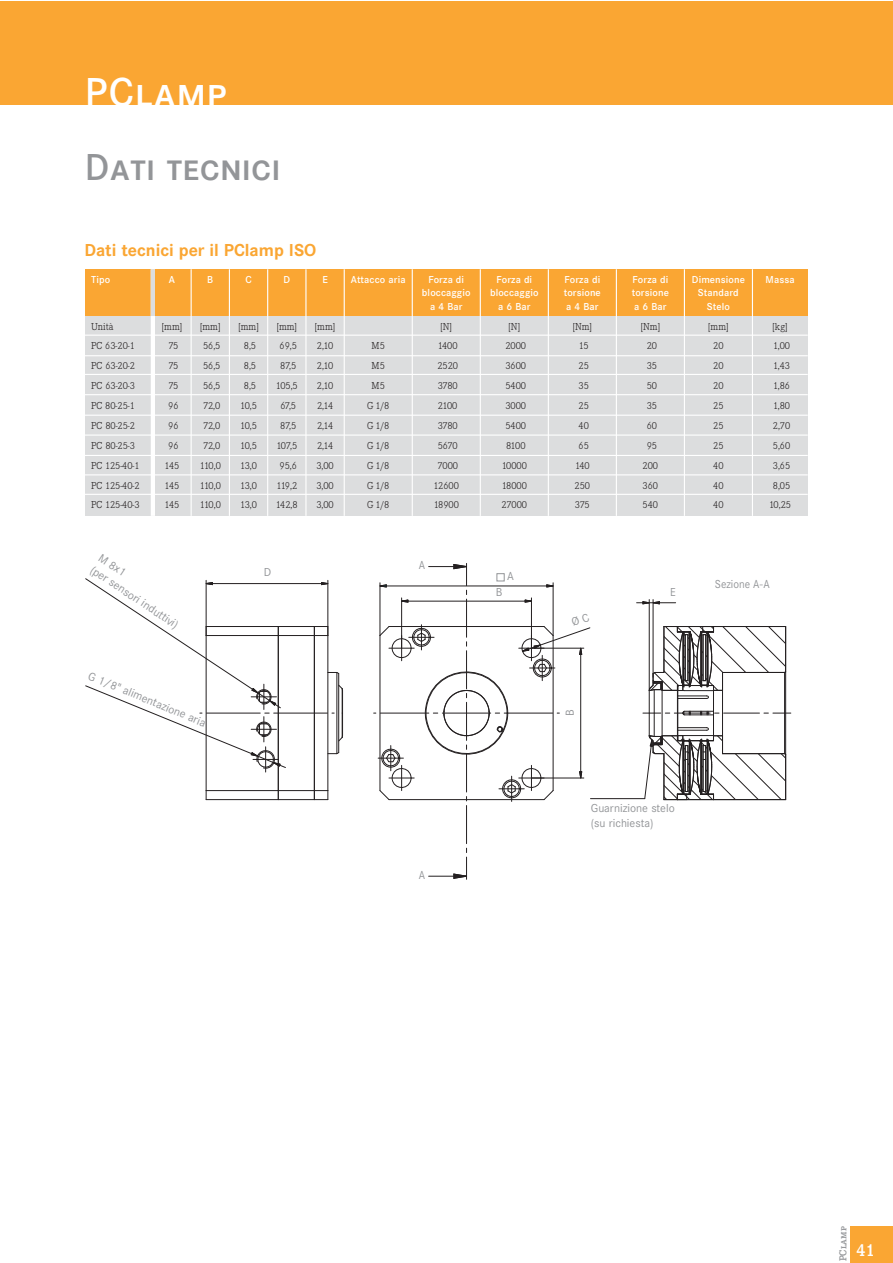
<style>
.page{position:relative;width:893px;height:1263px;background:#fff}
.page>*{position:absolute;margin:0;border:0;box-sizing:border-box;transform-origin:0 0}
.t1{font:42px "TT22 B3 O00";letter-spacing:.025em;color:#fff}
.t2{font:39px "TT22 B3 O00";color:#939598}
.t3{font:18px "TT22 D1 O00";color:#faa633}
.t4{font:18px "TT22 CAO00";color:#fff}
.t5{font:12px/14.7px "TT22 DFO00";color:#939598}
.t6{font:12px "TT22 DFO00";color:#939598;scale:.93 1}
.t7{font:10.5px/20px "TT22 D8 O00";color:#231f20;text-align:center}
.t8{font:10.5px/13.5px "TT2302 O00";letter-spacing:.01em;color:#fff;text-align:center}
.t9{font:10.5px/20px "TT22 D8 O00";letter-spacing:-.065em;color:#231f20;text-align:center}
.t10{font:10.5px/20px "TT22 D8 O00";letter-spacing:-.035em;color:#231f20;text-align:center}
.t11{font:10.5px/20px "TT22 D8 O00";letter-spacing:-.03em;color:#231f20;text-align:center}
.t12{font:10.5px "TT22 FBO00";color:#939598}
</style>
<div class="page">
<hr style="left:206px;top:635px;width:1px;height:155px;background:#231f20">
<hr style="left:206px;top:790px;width:72px;height:1px;background:#231f20">
<hr style="left:206px;top:799px;width:72px;height:1px;background:#231f20">
<hr style="left:278px;top:635px;width:1px;height:155px;background:#231f20">
<hr style="left:278px;top:790px;width:36px;height:1px;background:#231f20">
<hr style="left:278px;top:635px;width:36px;height:1px;background:#231f20">
<hr style="left:278px;top:626px;width:36px;height:1px;background:#231f20">
<hr style="left:278px;top:799px;width:36px;height:1px;background:#231f20">
<hr style="left:327px;top:635px;width:1px;height:155px;background:#231f20">
<hr style="left:314px;top:635px;width:1px;height:155px;background:#231f20">
<svg style="left:314px;top:626px;width:14px;height:10px"></svg>
<svg style="left:314px;top:790px;width:14px;height:10px"></svg>
<hr style="left:336px;top:672px;width:1px;height:82px;background:#231f20">
<hr style="left:338px;top:673px;width:1px;height:80px;background:#231f20">
<svg style="left:328px;top:751px;width:12px;height:4px"></svg>
<svg style="left:328px;top:671px;width:12px;height:4px"></svg>
<hr style="left:466px;top:599px;width:1px;height:38px;background:#231f20">
<hr style="left:466px;top:805px;width:1px;height:39px;background:#231f20">
<hr style="left:429px;top:566px;width:38px;height:1px;background:#231f20">
<hr style="left:429px;top:876px;width:38px;height:1px;background:#231f20">
<svg style="left:453px;top:563px;width:15px;height:32px"></svg>
<svg style="left:453px;top:848px;width:15px;height:31px"></svg>
<svg style="left:320px;top:581px;width:8px;height:5px"></svg>
<hr style="left:328px;top:580px;width:1px;height:55px;background:#231f20">
<hr style="left:206px;top:583px;width:122px;height:1px;background:#231f20">
<hr style="left:274px;top:713px;width:53px;height:1px;background:#231f20">
<svg style="left:332px;top:684px;width:11px;height:58px"></svg>
<svg style="left:379px;top:584px;width:8px;height:4px"></svg>
<svg style="left:546px;top:584px;width:7px;height:4px"></svg>
<hr style="left:380px;top:583px;width:1px;height:52px;background:#231f20">
<hr style="left:553px;top:583px;width:1px;height:52px;background:#231f20">
<hr style="left:380px;top:586px;width:173px;height:1px;background:#231f20">
<svg style="left:402px;top:599px;width:7px;height:4px"></svg>
<svg style="left:524px;top:599px;width:7px;height:4px"></svg>
<hr style="left:401px;top:598px;width:1px;height:50px;background:#231f20">
<hr style="left:531px;top:598px;width:1px;height:50px;background:#231f20">
<hr style="left:402px;top:601px;width:129px;height:1px;background:#231f20">
<hr style="left:590px;top:798px;width:55px;height:1px;background:#231f20">
<svg style="left:643px;top:626px;width:148px;height:174px"></svg>
<svg style="left:642px;top:601px;width:18px;height:4px"></svg>
<hr style="left:649px;top:599px;width:1px;height:91px;background:#231f20">
<hr style="left:653px;top:599px;width:1px;height:78px;background:#231f20">
<hr style="left:637px;top:602px;width:39px;height:1px;background:#231f20">
<svg style="left:85px;top:578px;width:201px;height:194px"></svg>
<div style="left:496px;top:573px;width:9px;height:8px;border:1px solid #939598"></div>
<div style="left:850px;top:1226px;width:43px;height:37px;background:#faa633"></div>
<div style="left:85px;top:282px;width:723px;height:234px;background:#dcddde"></div>
<div style="left:85px;top:269px;width:723px;height:47px;background:#faa633"></div>
<hr style="left:151px;top:269px;width:4px;height:247px;background:#fff">
<hr style="left:151px;top:269px;width:4px;height:47px;background:#dcddde">
<hr style="left:191px;top:269px;width:1px;height:247px;background:#fff">
<hr style="left:229px;top:269px;width:1px;height:247px;background:#fff">
<hr style="left:267px;top:269px;width:1px;height:247px;background:#fff">
<hr style="left:305px;top:269px;width:1px;height:247px;background:#fff">
<hr style="left:344px;top:269px;width:1px;height:247px;background:#fff">
<hr style="left:412px;top:269px;width:1px;height:247px;background:#fff">
<hr style="left:480px;top:269px;width:1px;height:247px;background:#fff">
<hr style="left:684px;top:269px;width:1px;height:247px;background:#fff">
<hr style="left:616px;top:269px;width:1px;height:247px;background:#fff">
<hr style="left:548px;top:269px;width:1px;height:247px;background:#fff">
<hr style="left:752px;top:269px;width:1px;height:247px;background:#fff">
<hr style="left:85px;top:335px;width:723px;height:1px;background:#fff">
<hr style="left:85px;top:355px;width:723px;height:1px;background:#fff">
<hr style="left:85px;top:374px;width:723px;height:1px;background:#fff">
<hr style="left:85px;top:394px;width:723px;height:1px;background:#fff">
<hr style="left:85px;top:415px;width:723px;height:1px;background:#fff">
<hr style="left:85px;top:434px;width:723px;height:2px;background:#fff">
<hr style="left:85px;top:455px;width:723px;height:1px;background:#fff">
<hr style="left:85px;top:474px;width:723px;height:1px;background:#fff">
<hr style="left:85px;top:494px;width:723px;height:1px;background:#fff">
<div style="left:0;top:1px;width:893px;height:104px;background:#faa633"></div>
<svg style="left:374px;top:613px;width:216px;height:188px"></svg>
<h1 class="t1" style="left:85px;top:67px;width:143px">PClamp</h1>
<h2 class="t2" style="left:85px;top:144px;width:198px">Dati tecnici</h2>
<h3 class="t3" style="left:84px;top:244px;width:233px">Dati tecnici per il PClamp ISO</h3>
<p class="t8" style="left:91px;top:273px;width:21px">Tipo</p>
<p class="t7" style="left:91px;top:317px;width:50px;text-align:left">Unità<br>PC 63-20-1<br>PC 63-20-2<br>PC 63-20-3<br>PC 80-25-1<br>PC 80-25-2<br>PC 80-25-3<br>PC 125-40-1<br>PC 125-40-2<br>PC 125-40-3</p>
<p class="t8" style="left:169px;top:273px;width:8px">A</p>
<p class="t7" style="left:162px;top:317px;width:22px">[mm]<br>75<br>75<br>75<br>96<br>96<br>96<br>145<br>145<br>145</p>
<p class="t8" style="left:207px;top:273px;width:8px">B</p>
<p class="t11" style="left:200px;top:317px;width:23px">[mm]<br>56,5<br>56,5<br>56,5<br>72,0<br>72,0<br>72,0<br>110,0<br>110,0<br>110,0</p>
<p class="t8" style="left:245px;top:273px;width:8px">C</p>
<p class="t9" style="left:238px;top:317px;width:22px">[mm]<br>8,5<br>8,5<br>8,5<br>10,5<br>10,5<br>10,5<br>13,0<br>13,0<br>13,0</p>
<p class="t8" style="left:283px;top:273px;width:8px">D</p>
<p class="t10" style="left:276px;top:317px;width:23px">[mm]<br>69,5<br>87,5<br>105,5<br>67,5<br>87,5<br>107,5<br>95,6<br>119,2<br>142,8</p>
<p class="t8" style="left:322px;top:273px;width:7px">E</p>
<p class="t9" style="left:315px;top:317px;width:22px;text-align:left">[mm]<br>2,10<br>2,10<br>2,10<br>2,14<br>2,14<br>2,14<br>3,00<br>3,00<br>3,00</p>
<p class="t8" style="left:351px;top:273px;width:56px">Attacco aria</p>
<p class="t7" style="left:367px;top:337px;width:23px">M5<br>M5<br>M5<br>G 1/8<br>G 1/8<br>G 1/8<br>G 1/8<br>G 1/8<br>G 1/8</p>
<p class="t8" style="left:422px;top:273px;width:50px">Forza di bloccaggio a 4 Bar</p>
<p class="t7" style="left:434px;top:317px;width:27px">[N]<br>1400<br>2520<br>3780<br>2100<br>3780<br>5670<br>7000<br>12600<br>18900</p>
<p class="t5" style="left:103px;top:551px;width:104px;rotate:33deg">M 8x1<br>(per sensori induttivi)</p>
<p class="t5" style="left:91px;top:670px;width:128px;rotate:22deg">G 1/8" alimentazione aria</p>
<p class="t5" style="left:264px;top:566px;width:9px">D</p>
<p class="t6" style="left:419px;top:560px;width:8px">A</p>
<p class="t8" style="left:490px;top:273px;width:50px">Forza di bloccaggio a 6 Bar</p>
<p class="t7" style="left:502px;top:317px;width:27px">[N]<br>2000<br>3600<br>5400<br>3000<br>5400<br>8100<br>10000<br>18000<br>27000</p>
<p class="t5" style="left:507px;top:570px;width:8px">A</p>
<p class="t5" style="left:496px;top:586px;width:8px">B</p>
<p class="t8" style="left:564px;top:273px;width:39px;text-align:justify">Forza di torsione a 4 Bar</p>
<p class="t7" style="left:572px;top:317px;width:21px">[Nm]<br>15<br>25<br>35<br>25<br>40<br>65<br>140<br>250<br>375</p>
<p class="t5" style="left:564px;top:716px;width:8px;rotate:-90deg">B</p>
<p class="t8" style="left:632px;top:273px;width:39px;text-align:justify">Forza di torsione a 6 Bar</p>
<p class="t7" style="left:640px;top:317px;width:21px">[Nm]<br>20<br>35<br>50<br>35<br>60<br>95<br>200<br>360<br>540</p>
<p class="t8" style="left:692px;top:273px;width:55px">Dimensione<br>Standard<br>Stelo</p>
<p class="t7" style="left:708px;top:317px;width:22px">[mm]<br>20<br>20<br>20<br>25<br>25<br>25<br>40<br>40<br>40</p>
<p class="t8" style="left:766px;top:273px;width:30px">Massa</p>
<p class="t7" style="left:769px;top:317px;width:23px">[kg]<br>1,00<br>1,43<br>1,86<br>1,80<br>2,70<br>5,60<br>3,65<br>8,05<br>10,25</p>
<p class="t6" style="left:670px;top:588px;width:8px">E</p>
<p class="t6" style="left:715px;top:580px;width:60px">Sezione A-A</p>
<p class="t6" style="left:419px;top:871px;width:8px">A</p>
<p class="t5" style="left:591px;top:802px;width:85px">Guarnizione stelo (su richiesta)</p>
<p class="t12" style="left:837px;top:1261px;width:37px;rotate:-90deg">PClamp</p>
<h3 class="t4" style="left:857px;top:1244px;width:20px">41</h3>
</div>
